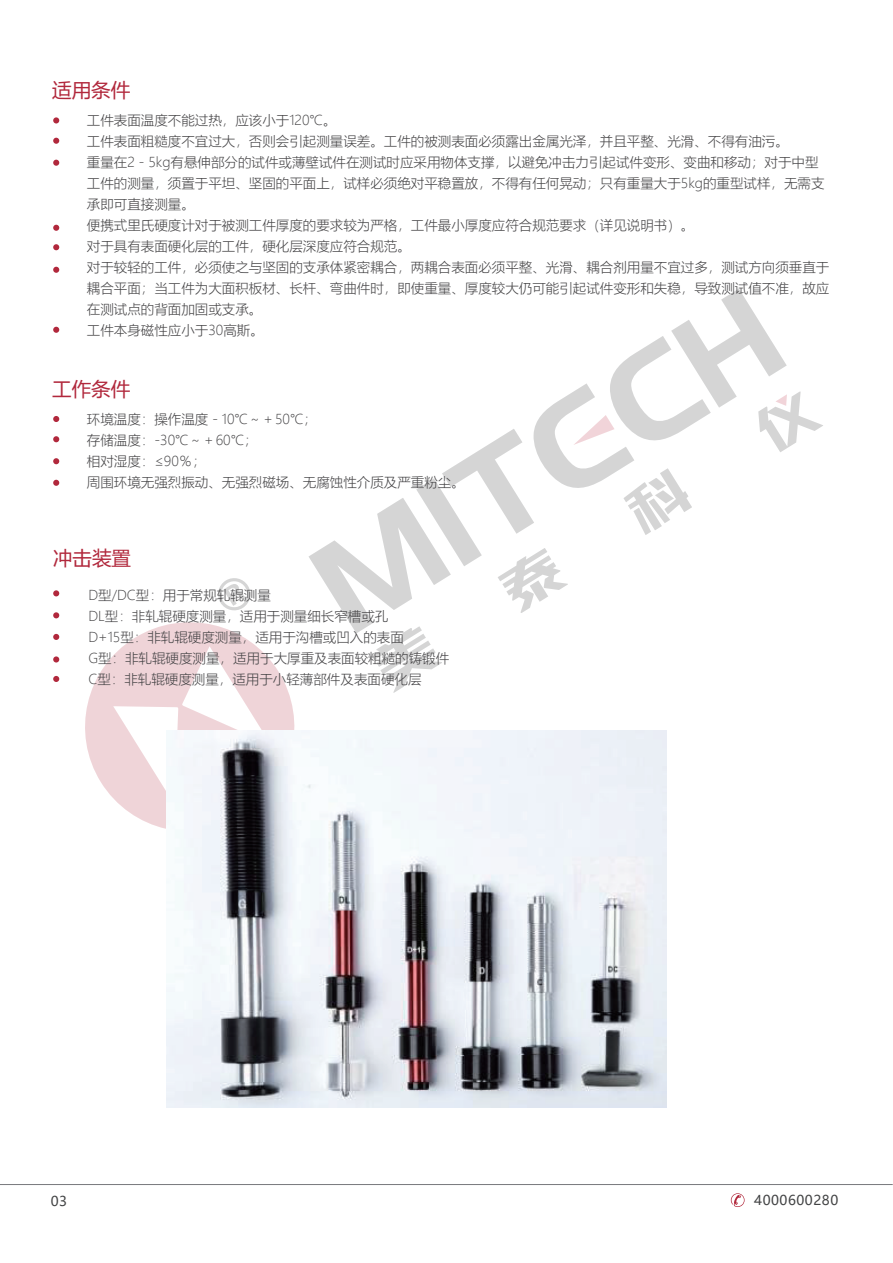
<style>
.page{position:relative;width:893px;height:1263px;background:#fff}
.page>*{position:absolute;margin:0;border:0;box-sizing:border-box;transform-origin:0 0}
.t1{font:19.5px "Microsoft Ya Hei";color:#b1283c}
.t2{font:300 13.5px/21px "Microsoft Ya Hei";color:#424143}
.t3{font:13.5px "Microsoft Ya Hei";letter-spacing:.04em;color:#424344}
</style>
<div class="page">
<svg style="left:372px;top:391px;width:451px;height:302px"></svg>
<svg style="left:309px;top:289px;width:478px;height:344px"></svg>
<svg style="left:218px;top:578px;width:32px;height:32px"></svg>
<svg style="left:85px;top:622px;width:209px;height:207px"></svg>
<svg style="left:731px;top:1193px;width:14px;height:14px"></svg>
<svg style="left:53px;top:416px;width:6px;height:6px"></svg>
<svg style="left:53px;top:436px;width:6px;height:6px"></svg>
<svg style="left:53px;top:458px;width:6px;height:6px"></svg>
<svg style="left:53px;top:480px;width:6px;height:6px"></svg>
<svg style="left:53px;top:590px;width:6px;height:6px"></svg>
<svg style="left:53px;top:612px;width:6px;height:6px"></svg>
<svg style="left:53px;top:634px;width:6px;height:6px"></svg>
<svg style="left:53px;top:656px;width:6px;height:6px"></svg>
<svg style="left:53px;top:676px;width:6px;height:6px"></svg>
<svg style="left:53px;top:117px;width:6px;height:6px"></svg>
<svg style="left:53px;top:138px;width:6px;height:6px"></svg>
<svg style="left:53px;top:160px;width:6px;height:6px"></svg>
<svg style="left:53px;top:244px;width:6px;height:6px"></svg>
<svg style="left:53px;top:225px;width:6px;height:6px"></svg>
<svg style="left:53px;top:267px;width:6px;height:6px"></svg>
<svg style="left:53px;top:327px;width:6px;height:6px"></svg>
<img style="left:166px;top:731px;width:500px;height:377px">
<h1 class="t1" style="left:52px;top:77px;width:80px">适用条件</h1>
<p class="t2" style="left:87px;top:110px;width:744px">工件表面温度不能过热，应该小于120℃。<br>工件表面粗糙度不宜过大，否则会引起测量误差。工件的被测表面必须露出金属光泽，并且平整、光滑、不得有油污。<br>重量在2－5kg有悬伸部分的试件或薄壁试件在测试时应采用物体支撑，以避免冲击力引起试件变形、变曲和移动；对于中型工件的测量，须置于平坦、坚固的平面上，试样必须绝对平稳置放，不得有任何晃动；只有重量大于5kg的重型试样，无需支承即可直接测量。<br>便携式里氏硬度计对于被测工件厚度的要求较为严格，工件最小厚度应符合规范要求（详见说明书）。<br>对于具有表面硬化层的工件，硬化层深度应符合规范。<br>对于较轻的工件，必须使之与坚固的支承体紧密耦合，两耦合表面必须平整、光滑、耦合剂用量不宜过多，测试方向须垂直于耦合平面；当工件为大面积板材、长杆、弯曲件时，即使重量、厚度较大仍可能引起试件变形和失稳，导致测试值不准，故应在测试点的背面加固或支承。<br>工件本身磁性应小于30高斯。</p>
<h1 class="t1" style="left:52px;top:376px;width:80px">工作条件</h1>
<p class="t2" style="left:87px;top:408px;width:379px">环境温度：操作温度－10℃～＋50℃；<br>存储温度：-30℃～＋60℃；<br>相对湿度：≤90％；<br>周围环境无强烈振动、无强烈磁场、无腐蚀性介质及严重粉尘。</p>
<h1 class="t1" style="left:53px;top:544px;width:79px">冲击装置</h1>
<p class="t2" style="left:88px;top:584px;width:362px">D型/DC型：用于常规轧辊测量<br>DL型：非轧辊硬度测量，适用于测量细长窄槽或孔<br>D+15型：非轧辊硬度测量，适用于沟槽或凹入的表面<br>G型：非轧辊硬度测量，适用于大厚重及表面较粗糙的铸锻件<br>C型：非轧辊硬度测量，适用于小轻薄部件及表面硬化层</p>
<p class="t3" style="left:51px;top:1191px;width:18px">03</p>
<p class="t3" style="left:754px;top:1191px;width:85px">4000600280</p>
</div>
